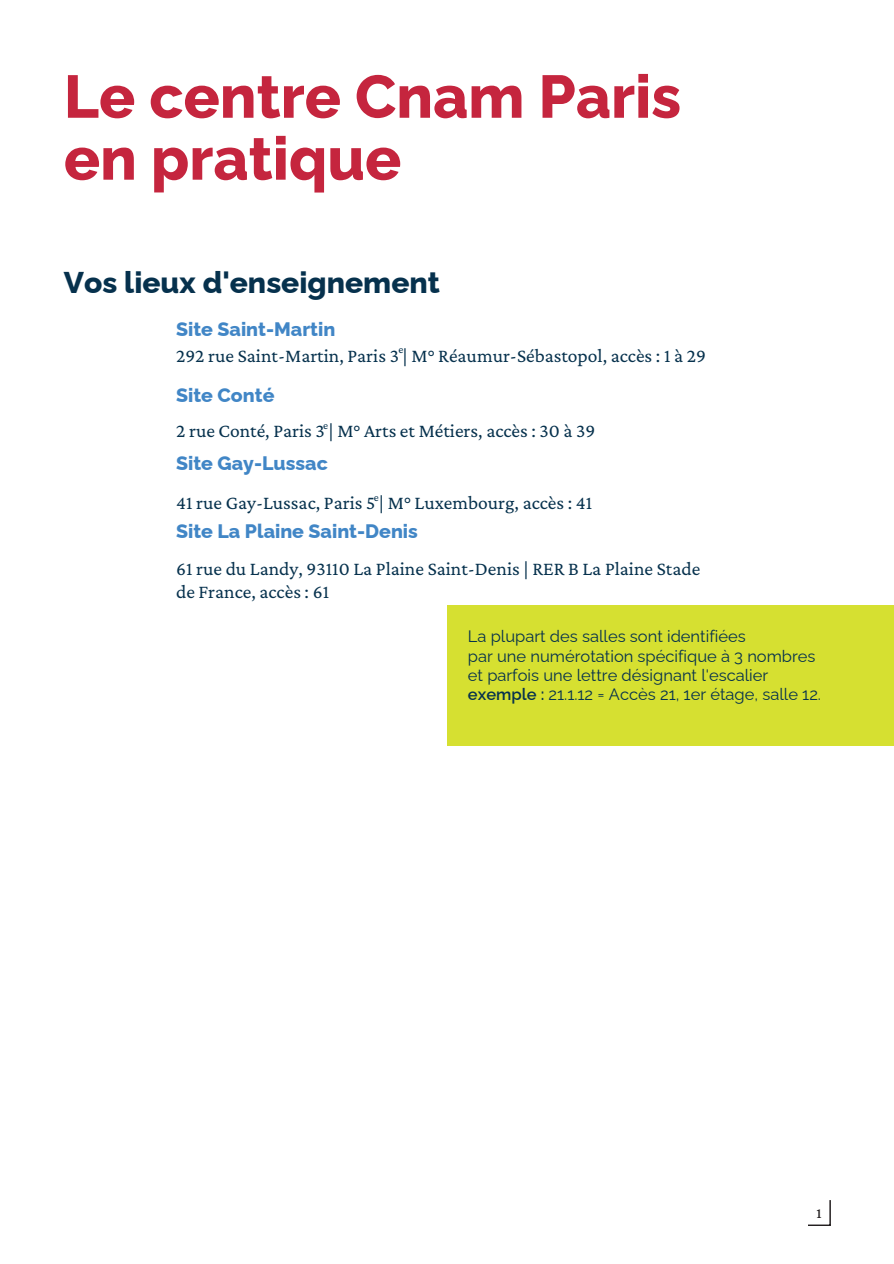
<style>
.page{position:relative;width:894px;height:1264px;background:#fff}
.page>*{position:absolute;margin:0;border:0;box-sizing:border-box;transform-origin:0 0}
.t1{font:800 60px/61.9px "Raleway";color:#c5253e}
.t2{font:800 30px "Raleway";color:#06314d}
.t3{font:19.5px/26px "Crimson Pro";color:#06314d}
.t4{font:16.5px/19.2px "Raleway";color:#06314d}
.t5{font:500 15px "Crimson Pro";color:#231f20}
.t6{font:11.4px "Crimson Pro";color:#06314d}
.s1{font-family:"Raleway";font-weight:800;color:#4186c6}
.s2{font-weight:600}
</style>
<div class="page">
<div style="left:446px;top:605px;width:447px;height:140px;background:#d6e031"></div>
<svg style="left:808px;top:1200px;width:22px;height:25px"></svg>
<h2 class="t1" style="left:64px;top:66px;width:618px">Le centre Cnam Paris en pratique</h2>
<h1 class="t2" style="left:64px;top:265px;width:377px">Vos lieux d'enseignement</h1>
<h3 class="t3" style="left:176px;top:316px;width:531px"><span class="s1">Site Saint-Martin<br></span>292 rue Saint-Martin, Paris 3 | M° Réaumur-Sébastopol, accès : 1 à 29</h3>
<p class="t6" style="left:398px;top:342px;width:6px">e</p>
<h3 class="t3" style="left:176px;top:377px;width:420px;line-height:35px"><span class="s1">Site Conté<br></span>2 rue Conté, Paris 3 | M° Arts et Métiers, accès : 30 à 39</h3>
<p class="t6" style="left:323px;top:419px;width:6px">e</p>
<h3 class="t3" style="left:176px;top:443px;width:417px;line-height:39.5px"><span class="s1">Site Gay-Lussac<br></span>41 rue Gay-Lussac, Paris 5 | M° Luxembourg, accès : 41</h3>
<p class="t6" style="left:374px;top:490px;width:6px">e</p>
<h3 class="t3" style="left:176px;top:513px;width:525px;line-height:37.2px"><span class="s1">Site La Plaine Saint-Denis<br></span>61 rue du Landy, 93110 La Plaine Saint-Denis | RER B La Plaine Stade</h3>
<h3 class="t3" style="left:176px;top:578px;width:154px">de France, accès : 61</h3>
<p class="t4" style="left:468px;top:627px;width:354px">La plupart des salles sont identifiées<br>par une numérotation spécifique à 3 nombres et parfois une lettre désignant l'escalier <span class="s2">exemple :</span> 21.1.12 = Accès 21, 1er étage, salle 12.</p>
<p class="t5" style="left:816px;top:1204px;width:7px">1</p>
</div>
